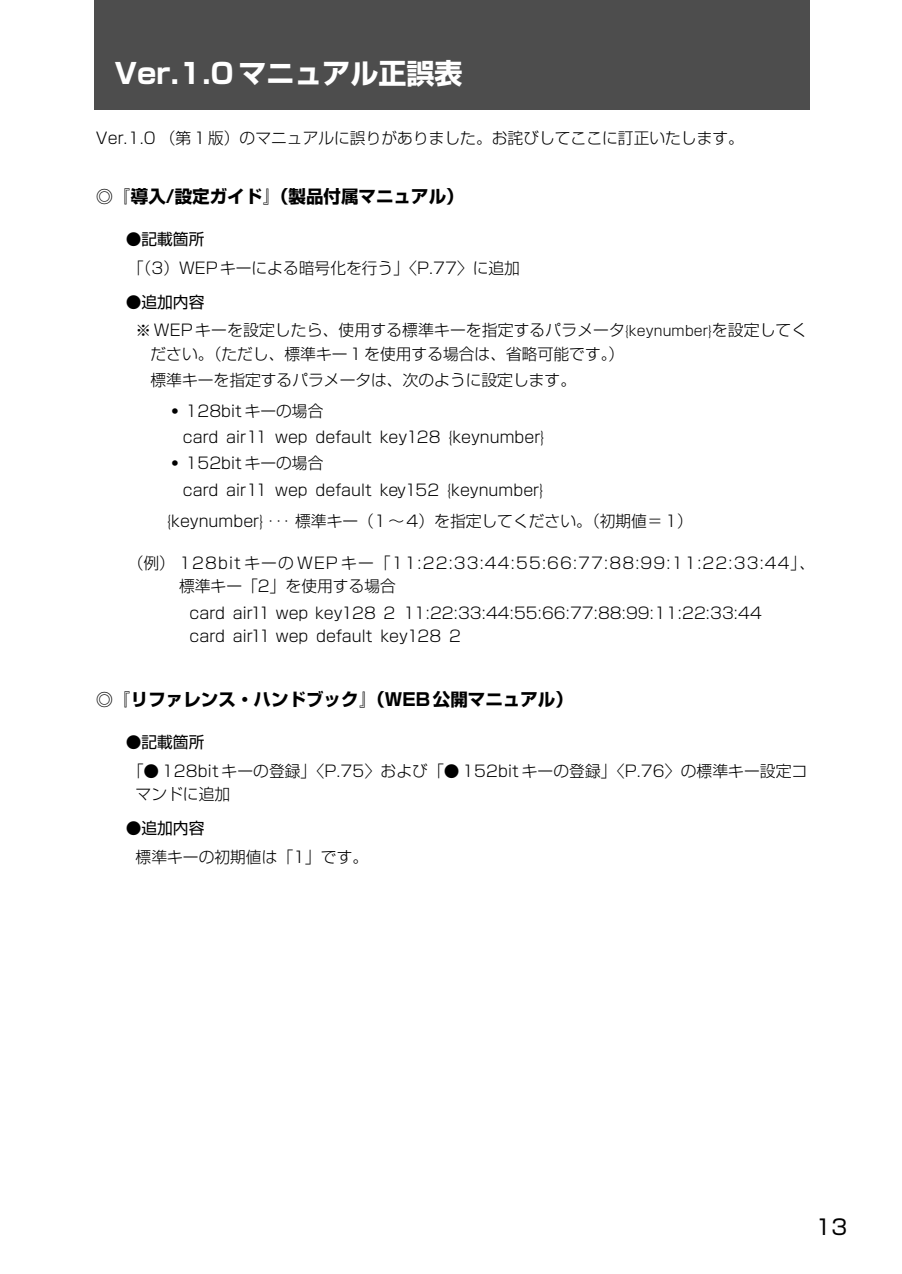
<style>
.page{position:relative;width:902px;height:1274px;background:#fff}
.page>*{position:absolute;margin:0;border:0;box-sizing:border-box;transform-origin:0 0}
.t1{font:700 28px "Shin Go";color:#fff}
.t2{font:21px "Shin Go";color:#000}
.t3{font:700 17.5px "Shin Go";color:#000}
.t4{font:300 15.75px/23.6px "Shin Go";color:#000}
.t5{font:300 15.75px/23.6px "Shin Go";letter-spacing:.065em;color:#000}
.t6{font:15.75px "Shin Go";color:#000}
.s1{font-weight:400}
.s2{font-size:14px}
.s3{font-weight:900}
</style>
<div class="page">
<div style="left:94px;top:0;width:715px;height:109px;background:#4d4d4d"></div>
<h1 class="t1" style="left:114px;top:63px;width:349px">Ver.1.0 マニュアル正誤表</h1>
<p class="t4" style="left:96px;top:129px;width:649px">Ver.1.0 （第1版）のマニュアルに誤りがありました。お詫びしてここに訂正いたします。</p>
<p class="t3" style="left:96px;top:190px;width:369px">◎『導入/設定ガイド』（製品付属マニュアル）</p>
<p class="t6" style="left:126px;top:234px;width:80px">●記載箇所</p>
<p class="t4" style="left:128px;top:258px;width:393px">「（3）WEPキーによる暗号化を行う」〈P.77〉に追加</p>
<p class="t4" style="left:136px;top:290px;width:673px;line-height:28.5px;text-indent:-10px"><span class="s1">●追加内容<br></span>※WEPキーを設定したら、使用する標準キーを指定するパラメータ<span class="s2">{keynumber}</span>を設定してく</p>
<p class="t4" style="left:150px;top:343px;width:475px;line-height:26.1px">ださい。（ただし、標準キー1を使用する場合は、省略可能です。）標準キーを指定するパラメータは、次のように設定します。</p>
<p class="t4" style="left:167px;top:402px;width:158px"><span class="s3">・</span> 128bitキーの場合</p>
<p class="t4" style="left:183px;top:428px;width:363px">card air11 wep default key128 {keynumber}</p>
<p class="t4" style="left:167px;top:454px;width:158px"><span class="s3">・</span> 152bitキーの場合</p>
<p class="t4" style="left:183px;top:480px;width:361px">card air11 wep default key152 {keynumber}</p>
<p class="t4" style="left:167px;top:511px;width:527px">{keynumber} ･･･標準キー（1～4）を指定してください。（初期値＝1）</p>
<p class="t5" style="left:179px;top:553px;width:637px;text-indent:-51px">（例） 128bit キーの WEP キー「11:22:33:44:55:66:77:88:99:11:22:33:44」、標準キー「2」を使用する場合</p>
<p class="t4" style="left:189px;top:603px;width:573px">card air11 wep key128 2 11:22:33:44:55:66:77:88:99:11:22:33:44 card air11 wep default key128 2</p>
<p class="t3" style="left:96px;top:693px;width:478px">◎『リファレンス・ハンドブック』（WEB 公開マニュアル）</p>
<p class="t6" style="left:126px;top:736px;width:80px">●記載箇所</p>
<p class="t4" style="left:136px;top:761px;width:673px;text-indent:-8px">「●128bitキーの登録」〈P.75〉および「●152bitキーの登録」〈P.76〉の標準キー設定コマンドに追加</p>
<p class="t6" style="left:126px;top:822px;width:80px">●追加内容</p>
<p class="t4" style="left:136px;top:847px;width:234px">標準キーの初期値は「1」です。</p>
<h2 class="t2" style="left:815px;top:1219px;width:33px">13</h2>
</div>
